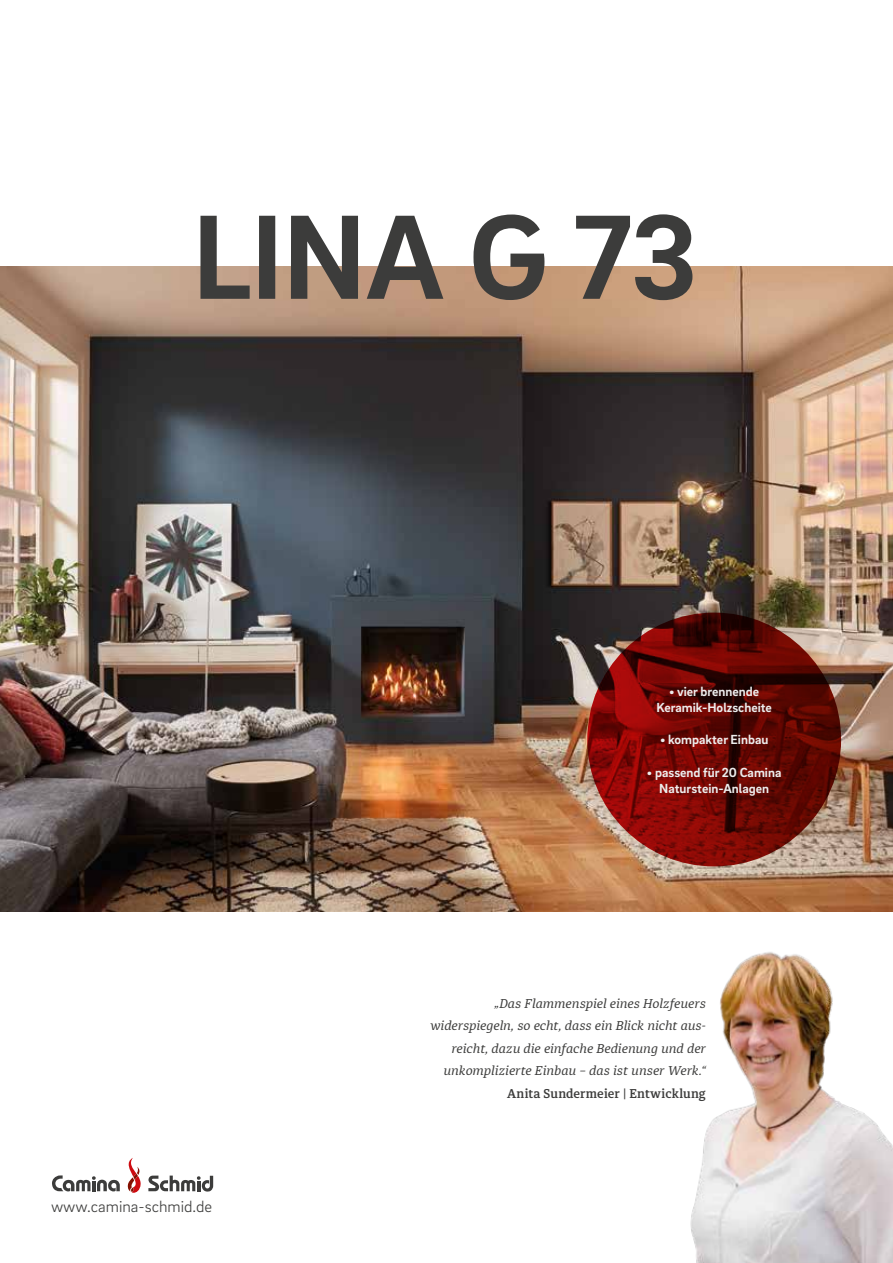
<style>
.page{position:relative;width:893px;height:1263px;background:#fff}
.page>*{position:absolute;margin:0;border:0;box-sizing:border-box;transform-origin:0 0}
.t1{font:300 16.35px "Brix Sans";color:#3c3c3b}
.t2{font:700 13.5px/16.2px "Brix Sans";color:#ededed;text-align:center}
.t3{font:italic 12.75px/22.5px "Diaria Pro";color:#3c3c3b;text-align:right}
.t4{font:600 12.75px "Diaria Pro";letter-spacing:.01em;color:#3c3c3b}
</style>
<div class="page">
<img style="left:0;top:267px;width:893px;height:644px">
<img style="left:690px;top:952px;width:203px;height:311px">
<svg style="left:52px;top:1158px;width:89px;height:35px"></svg>
<svg style="left:148px;top:1175px;width:65px;height:17px"></svg>
<svg style="left:587px;top:613px;width:254px;height:253px;background:#6b0703"></svg>
<svg style="left:200px;top:214px;width:492px;height:86px"></svg>
<p class="t1" style="left:51px;top:1196px;width:163px">www.camina-schmid.de</p>
<p class="t2" style="left:656px;top:682px;width:117px">• vier brennende<br>Keramik-Holzscheite</p>
<p class="t2" style="left:660px;top:731px;width:110px">• kompakter Einbau</p>
<p class="t2" style="left:647px;top:763px;width:136px">• passend für 20 Camina<br>Naturstein-Anlagen</p>
<p class="t3" style="left:430px;top:992px;width:277px">„Das Flammenspiel eines Holzfeuers widerspiegeln, so echt, dass ein Blick nicht aus&shy;reicht, dazu die einfache Bedienung und der unkomplizierte Einbau – das ist unser Werk.“</p>
<p class="t4" style="left:507px;top:1085px;width:200px">Anita Sundermeier | Entwicklung</p>
</div>
